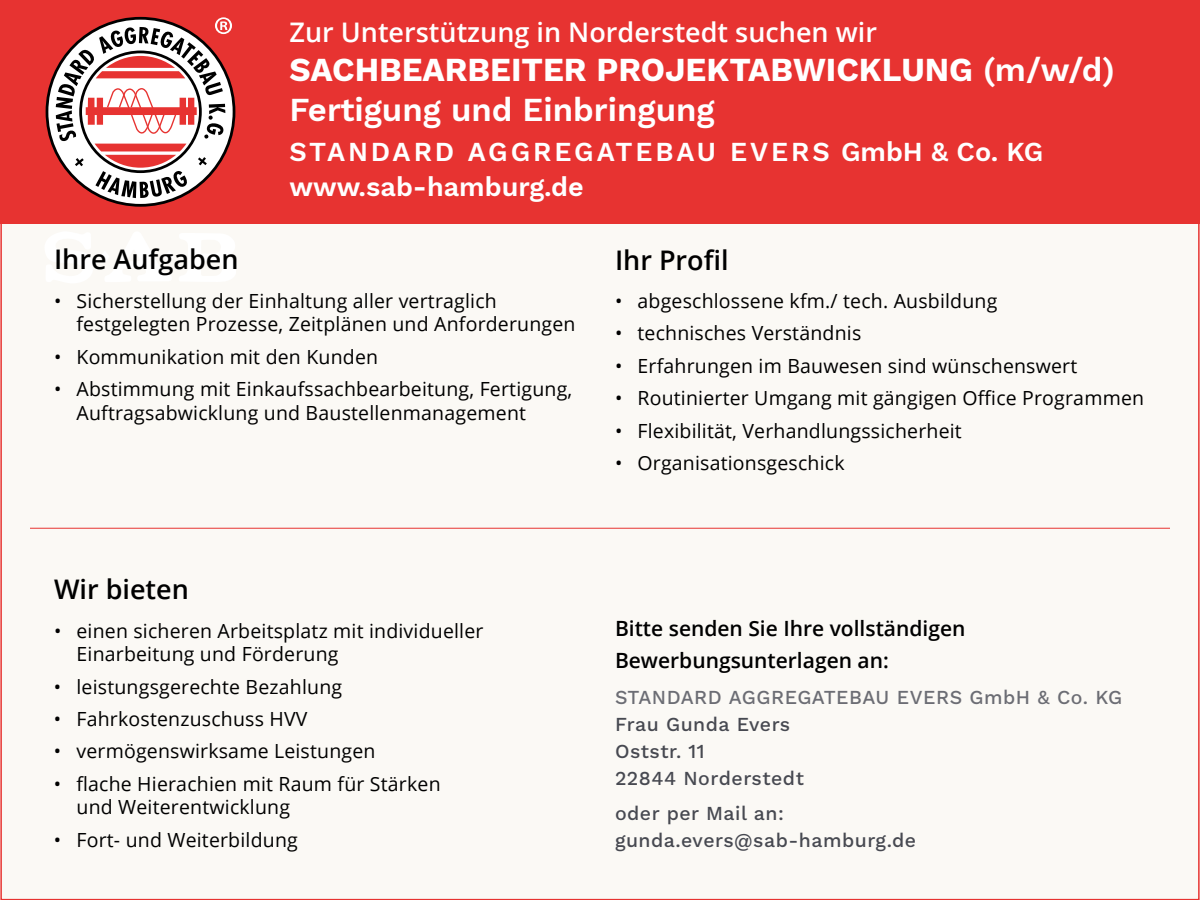
<style>
.page{position:relative;width:1200px;height:900px;background:#fff}
.page>*{position:absolute;margin:0;border:0;box-sizing:border-box;transform-origin:0 0}
.t1{font:33px/39.6px "Work Sans";color:#fff}
.t2{font:27px/35.4px "Work Sans";letter-spacing:.085em;color:#fff}
.t3{font:600 27px "Open Sans";color:#fff}
.t4{font:600 27px "Open Sans";color:#000}
.t5{font:600 21px/32.4px "Open Sans";color:#000}
.t6{font:19.5px/23.4px "Open Sans";letter-spacing:.01em;color:#000}
.t7{font:19.5px/27px "Work Sans";letter-spacing:.025em;color:#474951}
.t8{font:19.5px "Work Sans";letter-spacing:.025em;color:#6c6d74}
.s1{font-family:"Myriad Pro";font-weight:400;font-size:50.7px}
</style>
<div class="page">
<div style="left:1px;top:42px;width:1198px;height:858px;background:#fbf9f5"></div>
<div style="left:0;top:0;width:1200px;height:224px;background:#e73331"></div>
<svg style="left:47px;top:18px;width:187px;height:187px;background:#c2c2c2"></svg>
<svg style="left:56px;top:27px;width:169px;height:171px"></svg>
<hr style="left:30px;top:528px;width:1140px;height:1px;background:#e73331">
<h2 class="t3" style="left:213px;top:13px;width:666px"><span class="s1">®</span> Zur Unterstützung in Norderstedt suchen wir</h2>
<h1 class="t1" style="left:290px;top:49px;width:827px">SACHBEARBEITER PROJEKTABWICKLUNG (m/w/d)<br>Fertigung und Einbringung</h1>
<h2 class="t2" style="left:290px;top:133px;width:755px">STANDARD AGGREGATEBAU EVERS GmbH &amp; Co. KG www.sab-hamburg.de</h2>
<h2 class="t4" style="left:54px;top:241px;width:186px">Ihre Aufgaben</h2>
<p class="t6" style="left:77px;top:289px;width:501px;text-indent:-23px">• Sicherstellung der Einhaltung aller vertraglich festgelegten Prozesse, Zeitplänen und Anforderungen</p>
<p class="t6" style="left:54px;top:344px;width:326px">• Kommunikation mit den Kunden</p>
<p class="t6" style="left:77px;top:377px;width:497px;text-indent:-23px">• Abstimmung mit Einkaufssachbearbeitung, Fertigung,<br>Auftragsabwicklung und Baustellenmanagement</p>
<h2 class="t4" style="left:615px;top:241px;width:115px">Ihr Profil</h2>
<p class="t6" style="left:615px;top:289px;width:384px">• abgeschlossene kfm./ tech. Ausbildung</p>
<p class="t6" style="left:615px;top:321px;width:248px">• technisches Verständnis</p>
<p class="t6" style="left:615px;top:353px;width:464px">• Erfahrungen im Bauwesen sind wünschenswert</p>
<p class="t6" style="left:615px;top:386px;width:531px">• Routinierter Umgang mit gängigen Office Programmen</p>
<p class="t6" style="left:615px;top:418px;width:348px">• Flexibilität, Verhandlungssicherheit</p>
<p class="t6" style="left:615px;top:451px;width:231px">• Organisationsgeschick</p>
<h2 class="t4" style="left:54px;top:571px;width:136px">Wir bieten</h2>
<p class="t6" style="left:77px;top:618px;width:409px;text-indent:-23px">• einen sicheren Arbeitsplatz mit individueller<br>Einarbeitung und Förderung</p>
<p class="t6" style="left:54px;top:674px;width:290px">• leistungsgerechte Bezahlung</p>
<p class="t6" style="left:54px;top:707px;width:255px">• Fahrkostenzuschuss HVV</p>
<p class="t6" style="left:54px;top:739px;width:323px">• vermögenswirksame Leistungen</p>
<p class="t6" style="left:77px;top:771px;width:366px;text-indent:-23px">• flache Hierachien mit Raum für Stärken und Weiterentwicklung</p>
<p class="t6" style="left:54px;top:827px;width:245px">• Fort- und Weiterbildung</p>
<p class="t5" style="left:615px;top:611px;width:352px">Bitte senden Sie Ihre vollständigen<br>Bewerbungsunterlagen an:</p>
<p class="t8" style="left:615px;top:683px;width:509px">STANDARD AGGREGATEBAU EVERS GmbH &amp; Co. KG</p>
<p class="t7" style="left:615px;top:710px;width:190px">Frau Gunda Evers<br>Oststr. 11<br>22844 Norderstedt</p>
<p class="t7" style="left:615px;top:799px;width:303px">oder per Mail an: gunda.evers@sab-hamburg.de</p>
</div>
